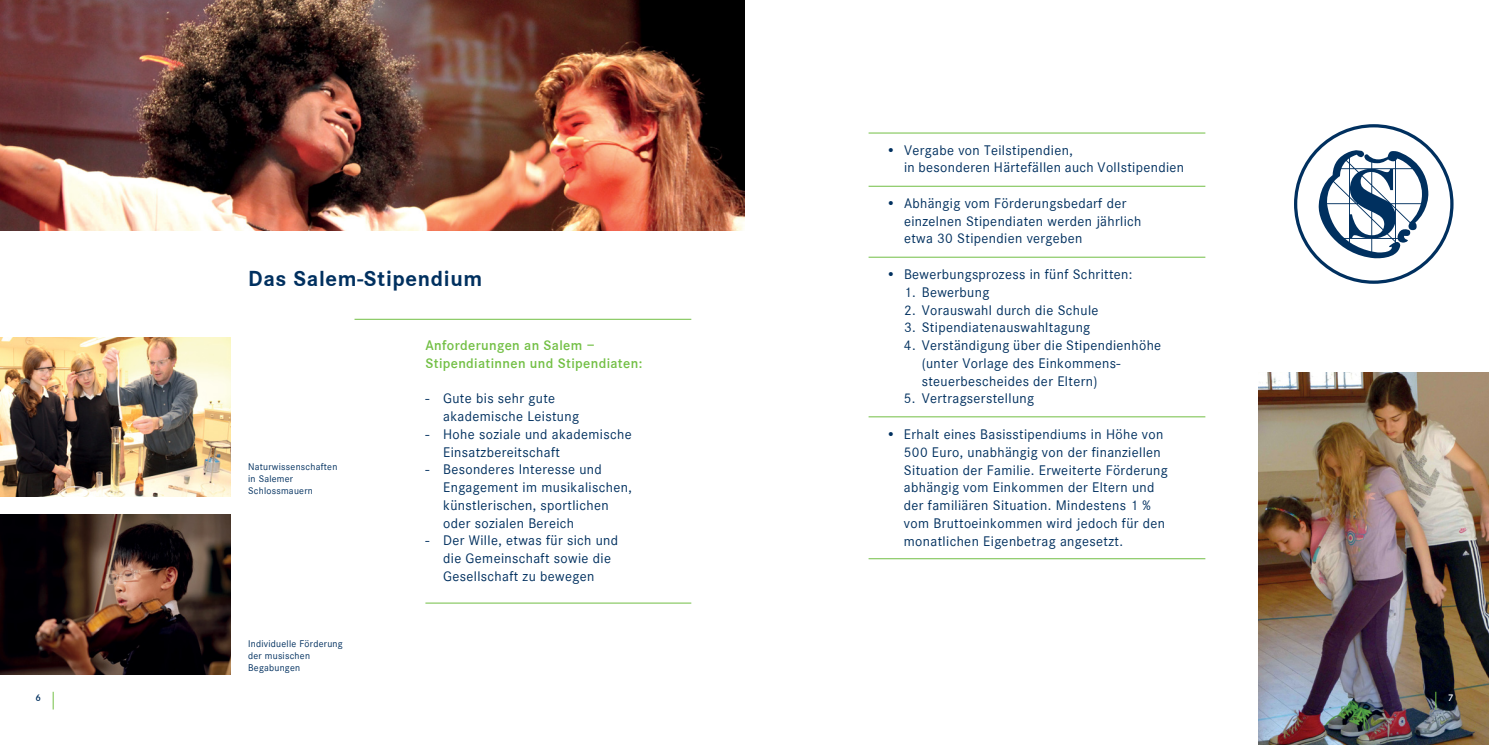
<style>
.page{position:relative;width:1489px;height:745px;background:#fff}
.page>*{position:absolute;margin:0;border:0;box-sizing:border-box;transform-origin:0 0}
.t1{font:22.5px "Corporate S Bold";letter-spacing:.03em;color:#00305f}
.t2{font:14.38px/17.8px "Corporate S Regular";letter-spacing:.025em;color:#00305f}
.t3{font:14.38px/17.8px "Corporate S Demi";letter-spacing:.025em;color:#72bf44}
.t4{font:10px/12px "Corporate S Regular";letter-spacing:.025em;color:#00305f}
.t5{font:10px "Corporate S Demi";color:#00305f}
.t6{font:10px "Corporate S Demi";color:#fff}
</style>
<div class="page">
<hr style="left:868px;top:186px;width:337px;height:1px;background:#72bf44">
<hr style="left:868px;top:132px;width:337px;height:1px;background:#72bf44">
<hr style="left:868px;top:256px;width:337px;height:1px;background:#72bf44">
<hr style="left:868px;top:416px;width:337px;height:1px;background:#72bf44">
<hr style="left:868px;top:558px;width:337px;height:1px;background:#72bf44">
<img style="left:0;top:514px;width:230px;height:159px">
<img style="left:0;top:0;width:744px;height:230px">
<svg style="left:53px;top:691px;width:1px;height:18px"></svg>
<hr style="left:354px;top:318px;width:337px;height:1px;background:#72bf44">
<hr style="left:425px;top:602px;width:266px;height:1px;background:#72bf44">
<img style="left:0;top:337px;width:230px;height:159px">
<img style="left:1258px;top:372px;width:230px;height:372px">
<svg style="left:1294px;top:124px;width:159px;height:159px"></svg>
<svg style="left:1435px;top:691px;width:1px;height:18px"></svg>
<h1 class="t1" style="left:248px;top:266px;width:236px">Das Salem-Stipendium</h1>
<p class="t4" style="left:248px;top:460px;width:91px">Naturwissenschaften in Salemer<br>Schlossmauern</p>
<p class="t4" style="left:248px;top:637px;width:96px">Individuelle Förderung der musischen<br>Begabungen</p>
<p class="t3" style="left:425px;top:336px;width:218px">Anforderungen an Salem –<br>Stipendiatinnen und Stipendiaten:</p>
<p class="t2" style="left:443px;top:389px;width:137px;text-indent:-18px">- Gute bis sehr gute akademische Leistung</p>
<p class="t2" style="left:443px;top:425px;width:190px;text-indent:-18px">- Hohe soziale und akademische<br>Einsatzbereitschaft</p>
<p class="t2" style="left:443px;top:460px;width:190px;text-indent:-18px">- Besonderes Interesse und<br>Engagement im musikalischen, künstlerischen, sportlichen oder sozialen Bereich</p>
<p class="t2" style="left:443px;top:531px;width:176px;text-indent:-18px">- Der Wille, etwas für sich und die Gemeinschaft sowie die<br>Gesellschaft zu bewegen</p>
<p class="t2" style="left:904px;top:141px;width:282px;text-indent:-18px">• Vergabe von Teilstipendien,<br>in besonderen Härtefällen auch Vollstipendien</p>
<p class="t2" style="left:904px;top:194px;width:239px;text-indent:-18px">• Abhängig vom Förderungsbedarf der einzelnen Stipendiaten werden jährlich etwa 30 Stipendien vergeben</p>
<p class="t2" style="left:886px;top:265px;width:248px">• Bewerbungsprozess in fünf Schritten:</p>
<p class="t2" style="left:904px;top:283px;width:87px">1. Bewerbung</p>
<p class="t2" style="left:904px;top:301px;width:196px">2. Vorauswahl durch die Schule</p>
<p class="t2" style="left:904px;top:319px;width:188px">3. Stipendiatenauswahltagung</p>
<p class="t2" style="left:921px;top:336px;width:241px;text-indent:-18px">4. Verständigung über die Stipendienhöhe (unter Vorlage des Einkommens&shy;steuerbescheides der Eltern)</p>
<p class="t2" style="left:903px;top:390px;width:132px">5. Vertragserstellung</p>
<p class="t2" style="left:903px;top:425px;width:265px;text-indent:-18px">• Erhalt eines Basisstipendiums in Höhe von 500 Euro, unabhängig von der finanziellen Situation der Familie. Erweiterte Förderung abhängig vom Einkommen der Eltern und der familiären Situation. Mindestens 1 % vom Bruttoeinkommen wird jedoch für den monatlichen Eigenbetrag angesetzt.</p>
<p class="t5" style="left:35px;top:691px;width:7px">6</p>
<p class="t6" style="left:1447px;top:691px;width:7px">7</p>
</div>
